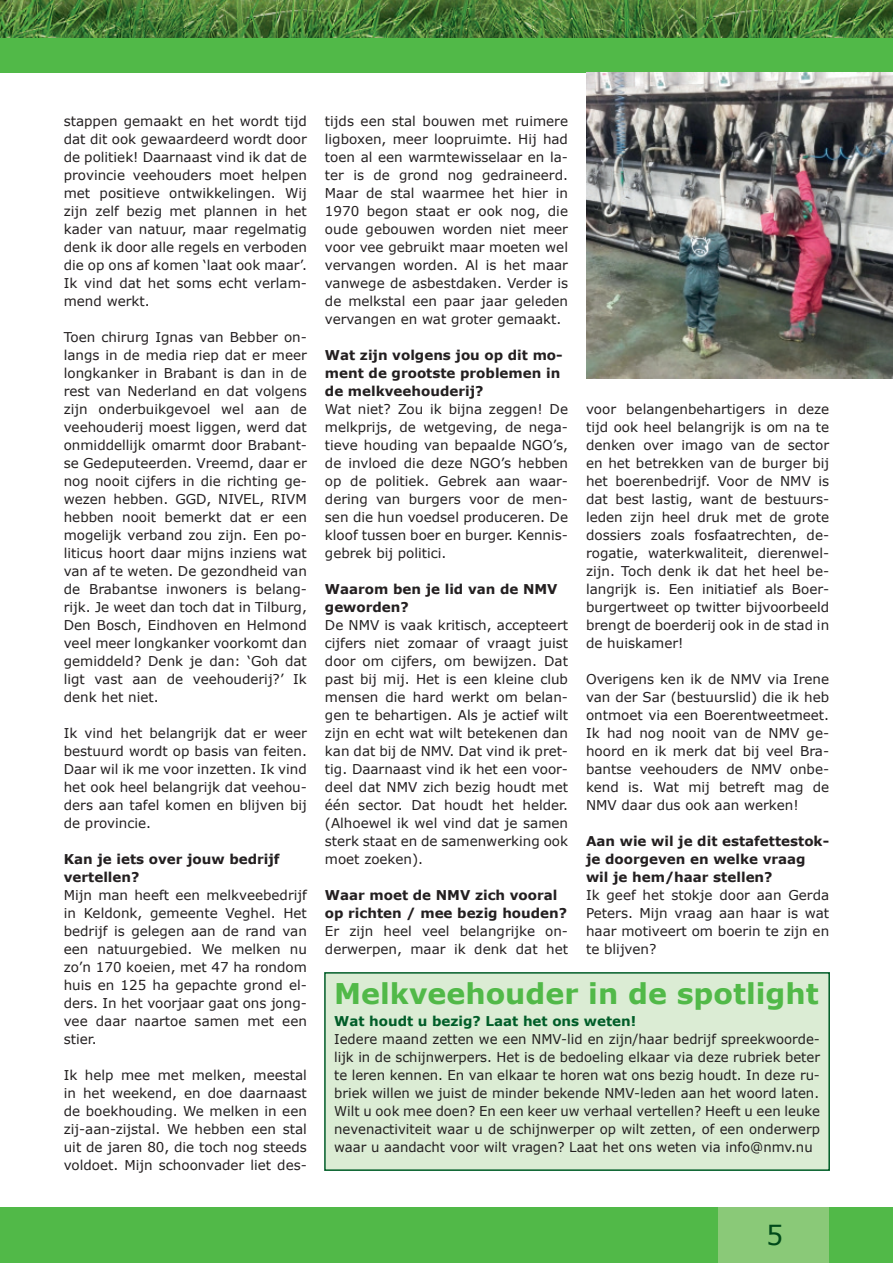
<style>
.page{position:relative;width:893px;height:1263px;background:#fff}
.page>*{position:absolute;margin:0;border:0;box-sizing:border-box;transform-origin:0 0}
.t1{font:700 28.5px "Verdana";color:#51b948}
.t2{font:27px "Verdana";color:#004a1a}
.t3{font:13.5px/18px "Verdana";color:#231f20;text-align:justify}
.t4{font:700 13.5px/18px "Verdana";color:#231f20}
.t5{font:700 13.5px "Verdana";color:#005d28}
</style>
<div class="page">
<img style="left:0;top:0;width:893px;height:38px">
<div style="left:0;top:38px;width:893px;height:34px;background:#51b948"></div>
<div style="left:0;top:1207px;width:893px;height:56px;background:#51b948"></div>
<div style="left:719px;top:1207px;width:110px;height:56px;background:#8ac978"></div>
<img style="left:586px;top:72px;width:307px;height:306px">
<div style="left:325px;top:973px;width:504px;height:197px;background:#dbecd4"></div>
<div style="left:324px;top:972px;width:506px;height:199px;border:2px solid #005d28"></div>
<p class="t3" style="left:64px;top:112px;width:245px">stappen gemaakt en het wordt tijd dat dit ook gewaardeerd wordt door de politiek! Daarnaast vind ik dat de provincie veehouders moet helpen met positieve ontwikkelingen. Wij zijn zelf bezig met plannen in het kader van natuur, maar regelmatig denk ik door alle regels en verboden die op ons af komen ‘laat ook maar’.<br>Ik vind dat het soms echt verlam&shy;mend werkt.</p>
<p class="t3" style="left:64px;top:328px;width:245px">Toen chirurg Ignas van Bebber on&shy;langs in de media riep dat er meer longkanker in Brabant is dan in de rest van Nederland en dat volgens zijn onderbuikgevoel wel aan de veehouderij moest liggen, werd dat onmiddellijk omarmt door Brabant&shy;se Gedeputeerden. Vreemd, daar er nog nooit cijfers in die richting ge&shy;wezen hebben. GGD, NIVEL, RIVM hebben nooit bemerkt dat er een mogelijk verband zou zijn. Een po&shy;liticus hoort daar mijns inziens wat van af te weten. De gezondheid van de Brabantse inwoners is belang&shy;rijk. Je weet dan toch dat in Tilburg, Den Bosch, Eindhoven en Helmond veel meer longkanker voorkomt dan gemiddeld? Denk je dan: ‘Goh dat ligt vast aan de veehouderij?’ Ik denk het niet.</p>
<p class="t3" style="left:64px;top:724px;width:245px">Ik vind het belangrijk dat er weer bestuurd wordt op basis van feiten.<br>Daar wil ik me voor inzetten. Ik vind het ook heel belangrijk dat veehou&shy;ders aan tafel komen en blijven bij de provincie.</p>
<p class="t4" style="left:64px;top:850px;width:217px">Kan je iets over jouw bedrijf vertellen?</p>
<p class="t3" style="left:64px;top:885px;width:245px">Mijn man heeft een melkveebedrijf in Keldonk, gemeente Veghel. Het bedrijf is gelegen aan de rand van een natuurgebied. We melken nu zo’n 170 koeien, met 47 ha rondom huis en 125 ha gepachte grond el&shy;ders. In het voorjaar gaat ons jong&shy;vee daar naartoe samen met een stier.</p>
<p class="t3" style="left:64px;top:1065px;width:245px">Ik help mee met melken, meestal in het weekend, en doe daarnaast de boekhouding. We melken in een zij-aan-zijstal. We hebben een stal uit de jaren 80, die toch nog steeds voldoet. Mijn schoonvader liet des-</p>
<p class="t3" style="left:325px;top:111px;width:245px">tijds een stal bouwen met ruimere ligboxen, meer loopruimte. Hij had toen al een warmtewisselaar en la&shy;ter is de grond nog gedraineerd.<br>Maar de stal waarmee het hier in 1970 begon staat er ook nog, die oude gebouwen worden niet meer voor vee gebruikt maar moeten wel vervangen worden. Al is het maar vanwege de asbestdaken. Verder is de melkstal een paar jaar geleden vervangen en wat groter gemaakt.</p>
<p class="t4" style="left:325px;top:345px;width:239px">Wat zijn volgens jou op dit mo&shy;ment de grootste problemen in de melkveehouderij?</p>
<p class="t3" style="left:325px;top:399px;width:245px">Wat niet? Zou ik bijna zeggen! De melkprijs, de wetgeving, de nega&shy;tieve houding van bepaalde NGO’s, de invloed die deze NGO’s hebben op de politiek. Gebrek aan waar&shy;dering van burgers voor de men&shy;sen die hun voedsel produceren. De kloof tussen boer en burger. Kennis&shy;gebrek bij politici.</p>
<p class="t4" style="left:325px;top:579px;width:234px">Waarom ben je lid van de NMV geworden?</p>
<p class="t3" style="left:325px;top:615px;width:245px">De NMV is vaak kritisch, accepteert cijfers niet zomaar of vraagt juist door om cijfers, om bewijzen. Dat past bij mij. Het is een kleine club mensen die hard werkt om belan&shy;gen te behartigen. Als je actief wilt zijn en echt wat wilt betekenen dan kan dat bij de NMV. Dat vind ik pret&shy;tig. Daarnaast vind ik het een voor&shy;deel dat NMV zich bezig houdt met één sector. Dat houdt het helder. (Alhoewel ik wel vind dat je samen sterk staat en de samenwerking ook moet zoeken).</p>
<p class="t4" style="left:325px;top:885px;width:244px">Waar moet de NMV zich vooral op richten / mee bezig houden?</p>
<p class="t3" style="left:325px;top:921px;width:245px">Er zijn heel veel belangrijke on&shy;derwerpen, maar ik denk dat het</p>
<h1 class="t1" style="left:334px;top:975px;width:486px">Melkveehouder in de spotlight</h1>
<p class="t5" style="left:334px;top:1013px;width:304px">Wat houdt u bezig? Laat het ons weten!</p>
<p class="t3" style="left:334px;top:1030px;width:487px">Iedere maand zetten we een NMV-lid en zijn/haar bedrijf spreekwoorde&shy;lijk in de schijnwerpers. Het is de bedoeling elkaar via deze rubriek beter te leren kennen. En van elkaar te horen wat ons bezig houdt. In deze ru&shy;briek willen we juist de minder bekende NMV-leden aan het woord laten.<br>Wilt u ook mee doen? En een keer uw verhaal vertellen? Heeft u een leuke nevenactiviteit waar u de schijnwerper op wilt zetten, of een onderwerp waar u aandacht voor wilt vragen? Laat het ons weten via info@nmv.nu</p>
<p class="t3" style="left:586px;top:400px;width:245px">voor belangenbehartigers in deze tijd ook heel belangrijk is om na te denken over imago van de sector en het betrekken van de burger bij het boerenbedrijf. Voor de NMV is dat best lastig, want de bestuurs&shy;leden zijn heel druk met de grote dossiers zoals fosfaatrechten, de&shy;rogatie, waterkwaliteit, dierenwel&shy;zijn. Toch denk ik dat het heel be&shy;langrijk is. Een initiatief als Boer&shy;burgertweet op twitter bijvoorbeeld brengt de boerderij ook in de stad in de huiskamer!</p>
<p class="t3" style="left:586px;top:670px;width:245px">Overigens ken ik de NMV via Irene van der Sar (bestuurslid) die ik heb ontmoet via een Boerentweetmeet.<br>Ik had nog nooit van de NMV ge&shy;hoord en ik merk dat bij veel Bra&shy;bantse veehouders de NMV onbe&shy;kend is. Wat mij betreft mag de NMV daar dus ook aan werken!</p>
<p class="t4" style="left:586px;top:832px;width:245px">Aan wie wil je dit estafettestok&shy;je doorgeven en welke vraag wil je hem/haar stellen?</p>
<p class="t3" style="left:586px;top:886px;width:245px">Ik geef het stokje door aan Gerda Peters. Mijn vraag aan haar is wat haar motiveert om boerin te zijn en te blijven?</p>
<h2 class="t2" style="left:766px;top:1218px;width:19px">5</h2>
</div>
